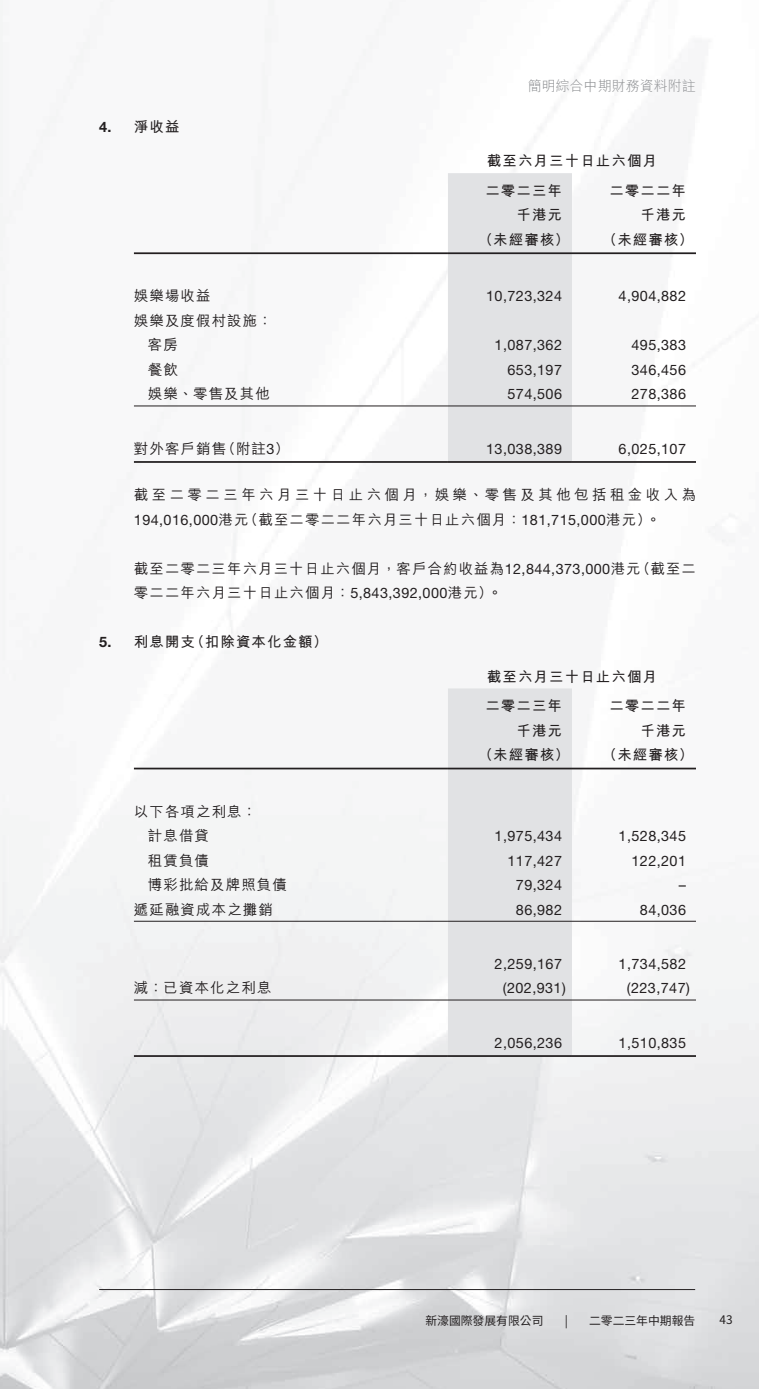
<style>
.page{position:relative;width:759px;height:1389px;background:#fff}
.page>*{position:absolute;margin:0;border:0;box-sizing:border-box;transform-origin:0 0}
.t1{font:14.35px "Helvetica Neue LT Pro";letter-spacing:.03em;color:#231f20}
.t2{font:500 14.35px/24.5px "M Hei HK";letter-spacing:.08em;color:#231f20}
.t3{font:700 14.35px/29.4px "M Hei HK";letter-spacing:.08em;color:#231f20}
.t4{font:500 14.35px/24.5px "M Hei HK";letter-spacing:.24em;color:#231f20}
.t5{font:300 14px "M Hei HK";color:#8a8c8f}
.t6{font:11.9px "Noto Sans Hant";color:#231f20}
.s1{font-family:"Helvetica Neue LT Pro"}
.s2{font-family:"Helvetica Neue LT Pro";font-weight:400}
</style>
<div class="page">
<hr style="left:99px;top:1289px;width:596px;height:1px;background:#231f20">
<div style="left:448px;top:173px;width:124px;height:288px;background:#e1e2e4"></div>
<hr style="left:134px;top:252px;width:314px;height:2px;background:#231f20">
<hr style="left:448px;top:252px;width:124px;height:2px;background:#231f20">
<hr style="left:572px;top:252px;width:124px;height:2px;background:#231f20">
<hr style="left:134px;top:406px;width:314px;height:1px;background:#231f20">
<hr style="left:448px;top:406px;width:124px;height:1px;background:#231f20">
<hr style="left:572px;top:406px;width:124px;height:1px;background:#231f20">
<hr style="left:134px;top:461px;width:314px;height:2px;background:#231f20">
<hr style="left:448px;top:461px;width:124px;height:2px;background:#231f20">
<hr style="left:572px;top:461px;width:124px;height:2px;background:#231f20">
<div style="left:448px;top:688px;width:124px;height:367px;background:#e1e2e4"></div>
<hr style="left:134px;top:768px;width:314px;height:1px;background:#231f20">
<hr style="left:448px;top:768px;width:124px;height:1px;background:#231f20">
<hr style="left:572px;top:768px;width:124px;height:1px;background:#231f20">
<hr style="left:134px;top:921px;width:314px;height:1px;background:#231f20">
<hr style="left:448px;top:921px;width:124px;height:1px;background:#231f20">
<hr style="left:572px;top:921px;width:124px;height:1px;background:#231f20">
<hr style="left:134px;top:1000px;width:314px;height:1px;background:#231f20">
<hr style="left:448px;top:1000px;width:124px;height:1px;background:#231f20">
<hr style="left:572px;top:1000px;width:124px;height:1px;background:#231f20">
<hr style="left:134px;top:1055px;width:314px;height:2px;background:#231f20">
<hr style="left:448px;top:1055px;width:124px;height:2px;background:#231f20">
<hr style="left:572px;top:1055px;width:124px;height:2px;background:#231f20">
<p class="t3" style="left:99px;top:111px;width:82px"><span class="s1">4.</span> 淨收益</p>
<p class="t5" style="left:528px;top:76px;width:169px">簡明綜合中期財務資料附註</p>
<p class="t3" style="left:485px;top:145px;width:173px">截至六月三十日止六個月二零二三年</p>
<p class="t3" style="left:609px;top:175px;width:78px">二零二二年</p>
<p class="t3" style="left:516px;top:199px;width:47px">千港元</p>
<p class="t3" style="left:641px;top:199px;width:47px">千港元</p>
<p class="t3" style="left:478px;top:224px;width:92px">（未經審核）</p>
<p class="t3" style="left:602px;top:224px;width:92px">（未經審核）</p>
<p class="t2" style="left:134px;top:283px;width:78px">娛樂場收益</p>
<p class="t1" style="left:486px;top:288px;width:77px">10,723,324</p>
<p class="t1" style="left:619px;top:288px;width:69px">4,904,882</p>
<p class="t2" style="left:148px;top:307px;width:126px;text-indent:-14px">娛樂及度假村設施：客房</p>
<p class="t1" style="left:495px;top:337px;width:69px">1,087,362</p>
<p class="t1" style="left:631px;top:337px;width:56px">495,383</p>
<p class="t2" style="left:148px;top:356px;width:32px">餐飲</p>
<p class="t1" style="left:507px;top:361px;width:56px">653,197</p>
<p class="t1" style="left:631px;top:361px;width:56px">346,456</p>
<p class="t2" style="left:148px;top:381px;width:123px">娛樂、零售及其他</p>
<p class="t1" style="left:507px;top:386px;width:56px">574,506</p>
<p class="t1" style="left:631px;top:386px;width:56px">278,386</p>
<p class="t2" style="left:134px;top:435px;width:157px">對外客戶銷售（附註<span class="s2">3</span>）</p>
<p class="t1" style="left:486px;top:440px;width:77px">13,038,389</p>
<p class="t1" style="left:619px;top:440px;width:69px">6,025,107</p>
<p class="t4" style="left:134px;top:482px;width:564px">截至二零二三年六月三十日止六個月，娛樂、零售及其他包括租金收入為<br><span class="s2">194,016,000</span>港元（截至二零二二年六月三十日止六個月：<span class="s2">181,715,000</span>港元）。</p>
<p class="t2" style="left:134px;top:555px;width:564px">截至二零二三年六月三十日止六個月，客戶合約收益為<span class="s2">12,844,373,000</span>港元（截至二零二二年六月三十日止六個月：<span class="s2">5,843,392,000</span>港元）。</p>
<p class="t3" style="left:99px;top:626px;width:230px"><span class="s1">5.</span> 利息開支（扣除資本化金額）</p>
<p class="t3" style="left:485px;top:661px;width:173px">截至六月三十日止六個月二零二三年</p>
<p class="t3" style="left:609px;top:690px;width:78px">二零二二年</p>
<p class="t2" style="left:148px;top:798px;width:110px;text-indent:-14px">以下各項之利息：計息借貸</p>
<p class="t3" style="left:516px;top:715px;width:47px">千港元</p>
<p class="t3" style="left:641px;top:715px;width:47px">千港元</p>
<p class="t3" style="left:478px;top:739px;width:92px">（未經審核）</p>
<p class="t3" style="left:602px;top:739px;width:92px">（未經審核）</p>
<p class="t1" style="left:495px;top:827px;width:69px">1,975,434</p>
<p class="t1" style="left:619px;top:827px;width:69px">1,528,345</p>
<p class="t2" style="left:148px;top:847px;width:63px">租賃負債</p>
<p class="t1" style="left:507px;top:852px;width:56px">117,427</p>
<p class="t1" style="left:631px;top:852px;width:56px">122,201</p>
<p class="t2" style="left:148px;top:871px;width:140px">博彩批給及牌照負債</p>
<p class="t1" style="left:516px;top:876px;width:48px">79,324</p>
<p class="t1" style="left:679px;top:876px;width:9px">–</p>
<p class="t2" style="left:134px;top:896px;width:140px">遞延融資成本之攤銷</p>
<p class="t1" style="left:516px;top:901px;width:48px">86,982</p>
<p class="t1" style="left:640px;top:901px;width:48px">84,036</p>
<p class="t1" style="left:495px;top:955px;width:69px">2,259,167</p>
<p class="t1" style="left:619px;top:955px;width:69px">1,734,582</p>
<p class="t2" style="left:134px;top:975px;width:139px">減：已資本化之利息</p>
<p class="t1" style="left:503px;top:980px;width:64px">(202,931)</p>
<p class="t1" style="left:627px;top:980px;width:64px">(223,747)</p>
<p class="t1" style="left:495px;top:1034px;width:69px">2,056,236</p>
<p class="t1" style="left:619px;top:1034px;width:69px">1,510,835</p>
<p class="t6" style="left:425px;top:1314px;width:120px">新濠國際發展有限公司</p>
<p class="t6" style="left:565px;top:1314px;width:5px">|</p>
<p class="t6" style="left:589px;top:1314px;width:108px">二零二三年中期報告</p>
<p class="t6" style="left:720px;top:1313px;width:15px">43</p>
</div>
